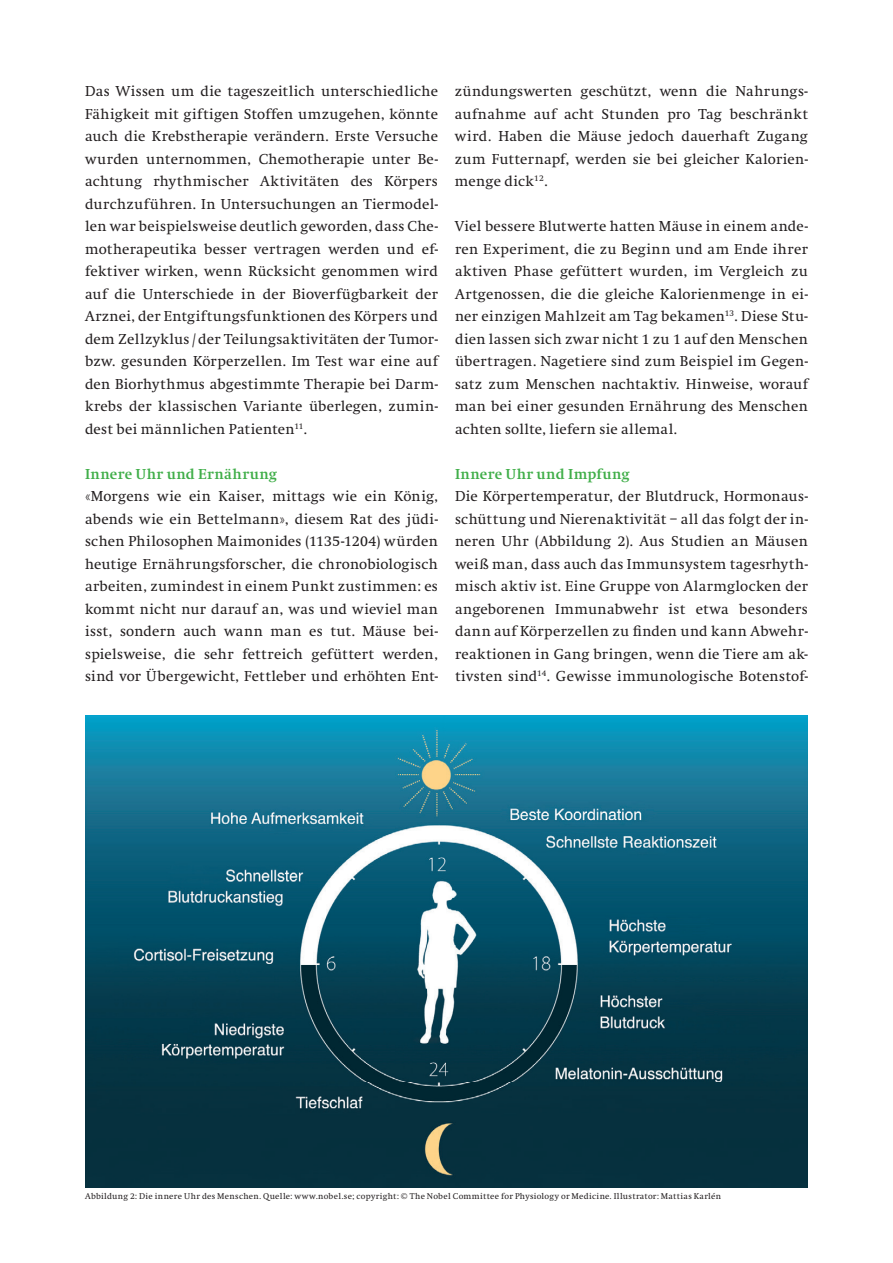
<style>
.page{position:relative;width:893px;height:1263px;background:#fff}
.page>*{position:absolute;margin:0;border:0;box-sizing:border-box;transform-origin:0 0}
.t1{font:15px/22.5px "Swift";letter-spacing:.02em;color:#231f20;text-align:justify}
.t2{font:700 15px "Swift";letter-spacing:.03em;color:#40ae49}
.t3{font:8.7px "Swift";letter-spacing:.035em;color:#231f20}
</style>
<div class="page">
<img style="left:85px;top:715px;width:723px;height:472px">
<p class="t1" style="left:85px;top:80px;width:354px">Das Wissen um die tageszeitlich unterschiedliche Fähigkeit mit giftigen Stoffen umzugehen, könnte auch die Krebstherapie verändern. Erste Versuche wurden unternommen, Chemotherapie unter Be&shy;achtung rhythmischer Aktivitäten des Körpers durchzuführen. In Untersuchungen an Tiermodel&shy;len war beispielsweise deutlich geworden, dass Che&shy;motherapeutika besser vertragen werden und ef&shy;fektiver wirken, wenn Rücksicht genommen wird auf die Unterschiede in der Bioverfügbarkeit der Arznei, der Entgiftungsfunktionen des Körpers und dem Zellzyklus / der Teilungsaktivitäten der Tumor&shy;bzw. gesunden Körperzellen. Im Test war eine auf den Biorhythmus abgestimmte Therapie bei Darm&shy;krebs der klassischen Variante überlegen, zumin&shy;dest bei männlichen Patienten<sup>11</sup>.</p>
<p class="t2" style="left:85px;top:466px;width:193px">Innere Uhr und Ernährung</p>
<p class="t1" style="left:85px;top:485px;width:354px">«Morgens wie ein Kaiser, mittags wie ein König, abends wie ein Bettelmann», diesem Rat des jüdi&shy;schen Philosophen Maimonides (1135-1204) würden heutige Ernährungsforscher, die chronobiologisch arbeiten, zumindest in einem Punkt zustimmen: es kommt nicht nur darauf an, was und wieviel man isst, sondern auch wann man es tut. Mäuse bei&shy;spielsweise, die sehr fettreich gefüttert werden, sind vor Übergewicht, Fettleber und erhöhten Ent-</p>
<p class="t1" style="left:455px;top:80px;width:354px">zündungswerten geschützt, wenn die Nahrungs&shy;aufnahme auf acht Stunden pro Tag beschränkt wird. Haben die Mäuse jedoch dauerhaft Zugang zum Futternapf, werden sie bei gleicher Kalorien&shy;menge dick<sup>12</sup>.</p>
<p class="t1" style="left:455px;top:215px;width:354px">Viel bessere Blutwerte hatten Mäuse in einem ande&shy;ren Experiment, die zu Beginn und am Ende ihrer aktiven Phase gefüttert wurden, im Vergleich zu Artgenossen, die die gleiche Kalorienmenge in ei&shy;ner einzigen Mahlzeit am Tag bekamen<sup>13</sup>. Diese Stu&shy;dien lassen sich zwar nicht 1 zu 1 auf den Menschen übertragen. Nagetiere sind zum Beispiel im Gegen&shy;satz zum Menschen nachtaktiv. Hinweise, worauf man bei einer gesunden Ernährung des Menschen achten sollte, liefern sie allemal.</p>
<p class="t2" style="left:455px;top:466px;width:176px">Innere Uhr und Impfung</p>
<p class="t1" style="left:455px;top:485px;width:354px">Die Körpertemperatur, der Blutdruck, Hormonaus&shy;schüttung und Nierenaktivität – all das folgt der in&shy;neren Uhr (Abbildung 2). Aus Studien an Mäusen weiß man, dass auch das Immunsystem tagesrhyth&shy;misch aktiv ist. Eine Gruppe von Alarmglocken der angeborenen Immunabwehr ist etwa besonders dann auf Körperzellen zu finden und kann Abwehr&shy;reaktionen in Gang bringen, wenn die Tiere am ak&shy;tivsten sind<sup>14</sup>. Gewisse immunologische Botenstof-</p>
<p class="t3" style="left:85px;top:1192px;width:637px">Abbildung 2: Die innere Uhr des Menschen. Quelle: www.nobel.se; copyright: © The Nobel Committee for Physiology or Medicine. Illustrator: Mattias Karlén</p>
</div>
